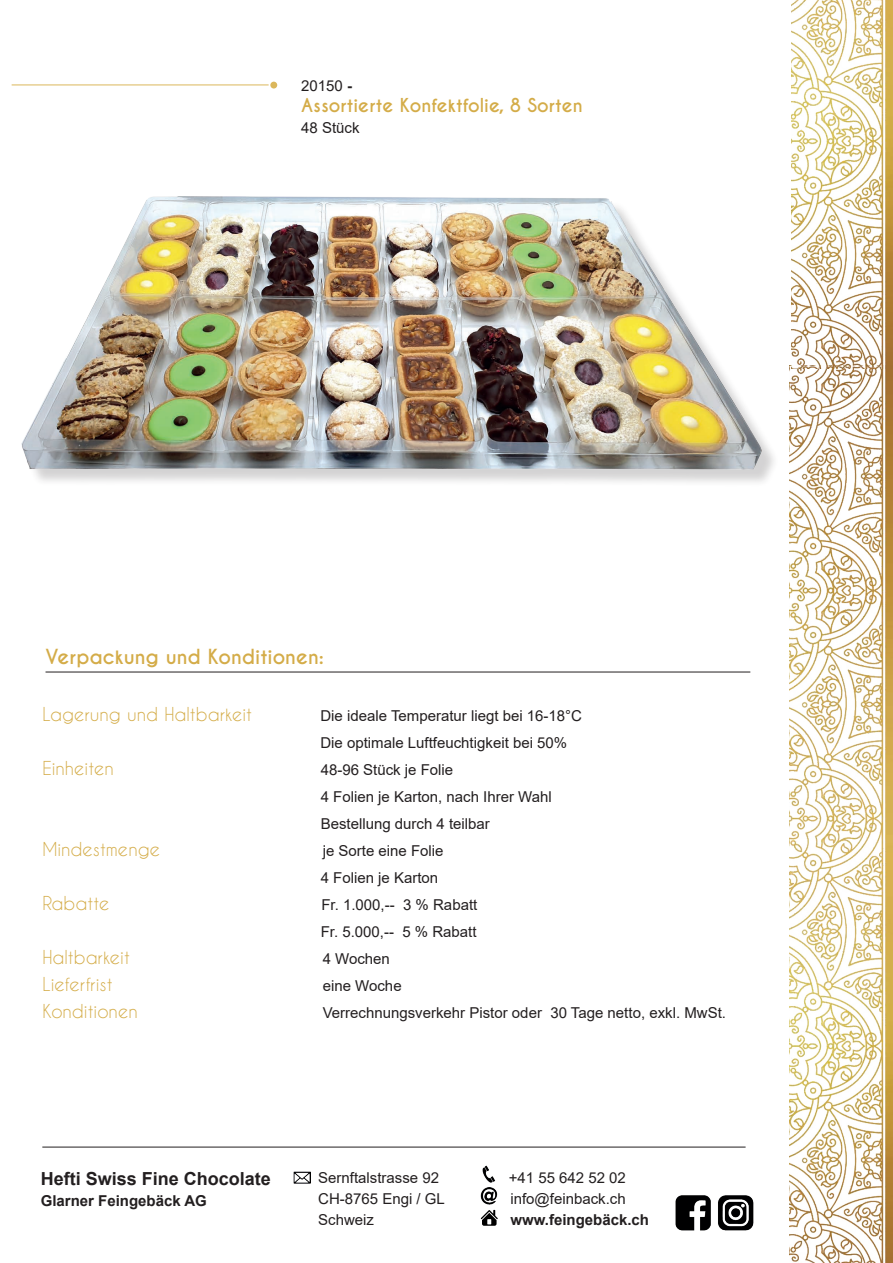
<style>
.page{position:relative;width:893px;height:1263px;background:#fff}
.page>*{position:absolute;margin:0;border:0;box-sizing:border-box;transform-origin:0 0}
.t1{font:700 19.5px "Caviar Dreams";color:#d4ac48}
.t2{font:18px "Caviar Dreams";color:#d4ac48}
.t3{font:700 18px "Caviar Dreams";color:#d4ac48}
.t4{font:700 18px "Arial";color:#231f20}
.t5{font:15px/27px "Arial";color:#231f20}
.t6{font:700 15px "Arial";color:#231f20}
.s1{font-weight:700}
</style>
<div class="page">
<img style="left:789px;top:365px;width:104px;height:898px">
<img style="left:293px;top:1171px;width:17px;height:13px">
<img style="left:482px;top:1166px;width:13px;height:17px">
<img style="left:480px;top:1188px;width:18px;height:17px">
<svg style="left:481px;top:1210px;width:17px;height:16px"></svg>
<hr style="left:42px;top:1147px;width:704px;height:1px;background:#231f20">
<img style="left:791px;top:0;width:101px;height:369px">
<img style="left:21px;top:196px;width:744px;height:286px">
<hr style="left:12px;top:85px;width:257px;height:1px;background:#dbb75c">
<div style="left:270px;top:82px;width:7px;height:7px;background:#dbb75c;border-radius:50%"></div>
<hr style="left:46px;top:672px;width:704px;height:1px;background:#231f20">
<img style="left:675px;top:1195px;width:79px;height:36px">
<p class="t5" style="left:301px;top:72px;width:52px">20150 <span class="s1">-</span></p>
<p class="t3" style="left:301px;top:94px;width:283px">Assortierte Konfektfolie, 8 Sorten</p>
<p class="t5" style="left:301px;top:114px;width:60px">48 Stück</p>
<p class="t1" style="left:46px;top:644px;width:280px">Verpackung und Konditionen:</p>
<p class="t2" style="left:42px;top:703px;width:211px">Lagerung und Haltbarkeit</p>
<p class="t2" style="left:42px;top:757px;width:73px">Einheiten</p>
<p class="t5" style="left:321px;top:756px;width:134px">48-96 Stück je Folie</p>
<p class="t5" style="left:321px;top:783px;width:233px">4 Folien je Karton, nach Ihrer Wahl<br>Bestellung durch 4 teilbar</p>
<p class="t2" style="left:42px;top:838px;width:119px">Mindestmenge</p>
<p class="t5" style="left:321px;top:837px;width:124px">je Sorte eine Folie<br>4 Folien je Karton</p>
<p class="t2" style="left:42px;top:892px;width:69px">Rabatte</p>
<p class="t5" style="left:321px;top:891px;width:157px">Fr. 1.000,-- 3 % Rabatt</p>
<p class="t5" style="left:321px;top:918px;width:157px">Fr. 5.000,-- 5 % Rabatt</p>
<p class="t2" style="left:42px;top:946px;width:89px">Haltbarkeit</p>
<p class="t5" style="left:323px;top:945px;width:69px">4 Wochen</p>
<p class="t2" style="left:42px;top:973px;width:72px">Lieferfrist</p>
<p class="t5" style="left:323px;top:972px;width:80px">eine Woche</p>
<p class="t2" style="left:42px;top:1000px;width:97px">Konditionen</p>
<p class="t5" style="left:323px;top:999px;width:405px">Verrechnungsverkehr Pistor oder 30 Tage netto, exkl. MwSt.</p>
<p class="t5" style="left:320px;top:702px;width:263px">Die ideale Temperatur liegt bei 16-18°C<br>Die optimale Luftfeuchtigkeit bei 50%</p>
<p class="t4" style="left:41px;top:1166px;width:232px">Hefti Swiss Fine Chocolate</p>
<p class="t6" style="left:41px;top:1190px;width:168px">Glarner Feingebäck AG</p>
<p class="t5" style="left:318px;top:1164px;width:122px">Sernftalstrasse 92</p>
<p class="t5" style="left:318px;top:1185px;width:128px">CH-8765 Engi / GL</p>
<p class="t5" style="left:318px;top:1206px;width:57px">Schweiz</p>
<p class="t5" style="left:509px;top:1164px;width:119px">+41 55 642 52 02</p>
<p class="t5" style="left:510px;top:1185px;width:117px">info@feinback.ch</p>
<p class="t6" style="left:510px;top:1209px;width:140px">www.feingebäck.ch</p>
</div>
